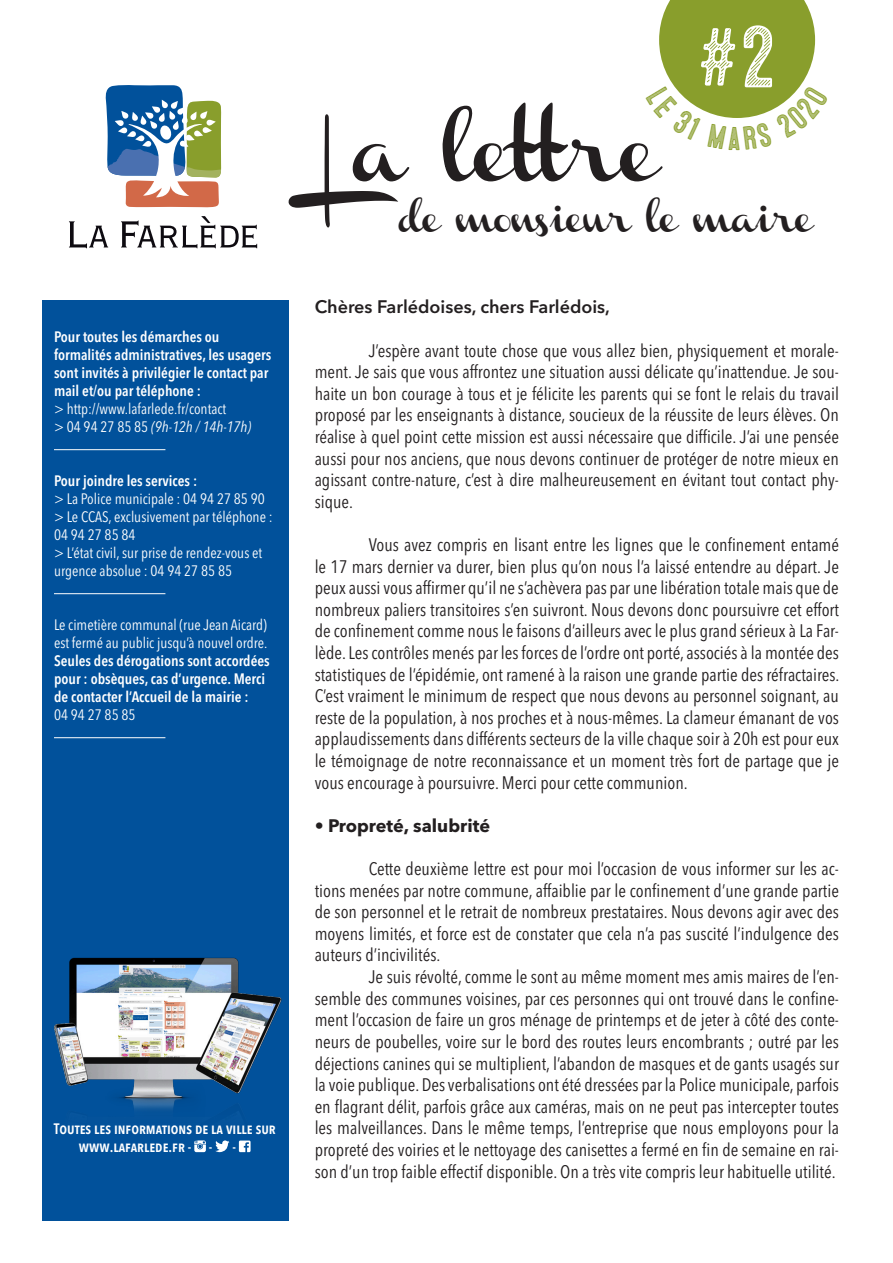
<style>
.page{position:relative;width:893px;height:1263px;background:#fff}
.page>*{position:absolute;margin:0;border:0;box-sizing:border-box;transform-origin:0 0}
.t1{font:87px "Microbrew Soft Five";color:#fff}
.t2{font:60.9px "Channel";color:#231f20}
.t3{font:28.2px "Channel";letter-spacing:-.03em;color:#231f20}
.t4{font:condensed 18px/21.6px "Avenir Next LT Pro";color:#231f20;text-align:justify}
.t5{font:600 18px "Avenir Next LT Pro";color:#231f20}
.t6{font:700 18px "Avenir Next LT Pro";color:#231f20}
.Ingrédients{font:600 condensed 15px/18px "Avenir Next LT Pro";color:#fff}
.Ingrédients-2{font:condensed 15px/18px "Avenir Next LT Pro";color:#fff}
.Ingrédients-3{font:italic condensed 15px "Avenir Next LT Pro";color:#fff}
.s1{font-style:normal}
.s2{font-stretch:normal}
.s3{font-weight:400}
</style>
<div class="page">
<div style="left:43px;top:300px;width:246px;height:920px;background:#01519b"></div>
<hr style="left:54px;top:449px;width:111px;height:1px;background:#fff">
<hr style="left:54px;top:593px;width:111px;height:1px;background:#fff">
<hr style="left:54px;top:737px;width:111px;height:1px;background:#fff">
<svg style="left:69px;top:221px;width:39px;height:27px"></svg>
<svg style="left:121px;top:216px;width:136px;height:32px"></svg>
<svg style="left:105px;top:85px;width:116px;height:123px"></svg>
<img style="left:42px;top:958px;width:247px;height:263px">
<svg style="left:194px;top:1140px;width:12px;height:12px"></svg>
<svg style="left:215px;top:1140px;width:14px;height:12px"></svg>
<svg style="left:239px;top:1140px;width:12px;height:12px"></svg>
<svg style="left:659px;top:0;width:157px;height:118px"></svg>
<p class="t1" style="left:695px;top:8px;width:82px">#2</p>
<p class="t2" style="left:319px;top:125px;width:343px">La lettre</p>
<p class="t3" style="left:399px;top:206px;width:416px">de monsieur le maire</p>
<p class="Ingrédients" style="left:54px;top:328px;width:219px">Pour toutes les démarches ou formalités administratives, les usagers sont invités à privilégier le contact par mail et/ou par téléphone :</p>
<p class="Ingrédients-2" style="left:54px;top:400px;width:174px">&gt; http://www.lafarlede.fr/contact</p>
<p class="Ingrédients-3" style="left:54px;top:418px;width:199px"><span class="s1">&gt; 04 94 27 85 85</span> (9h-12h / 14h-17h)</p>
<p class="Ingrédients" style="left:54px;top:472px;width:145px">Pour joindre les services :</p>
<p class="Ingrédients-2" style="left:54px;top:490px;width:212px"><span class="s2">&gt;</span> La Police municipale : 04 94 27 85 90</p>
<p class="Ingrédients-2" style="left:54px;top:508px;width:220px">&gt; Le CCAS, exclusivement par téléphone :</p>
<p class="Ingrédients-2" style="left:54px;top:526px;width:83px">04 94 27 85 84</p>
<p class="Ingrédients-2" style="left:54px;top:544px;width:210px">&gt; L’état civil, sur prise de rendez-vous et urgence absolue : 04 94 27 85 85</p>
<p class="Ingrédients" style="left:54px;top:616px;width:217px"><span class="s3">Le cimetière communal (rue Jean Aicard) est fermé au public jusqu’à nouvel ordre.<br></span>Seules des dérogations sont accordées pour : obsèques, cas d’urgence. Merci de contacter l’Accueil de la mairie :</p>
<p class="Ingrédients-2" style="left:54px;top:706px;width:83px">04 94 27 85 85</p>
<p class="Ingrédients" style="left:79px;top:1120px;width:198px;text-indent:-25px">Toutes les informations de la ville sur www.lafarlede.fr - -</p>
<p class="Ingrédients" style="left:232px;top:1138px;width:5px">-</p>
<p class="t5" style="left:315px;top:296px;width:297px">Chères Farlédoises, chers Farlédois,</p>
<p class="t4" style="left:315px;top:339px;width:526px;text-indent:54px">J’espère avant toute chose que vous allez bien, physiquement et morale&shy;ment. Je sais que vous affrontez une situation aussi délicate qu’inattendue. Je sou&shy;haite un bon courage à tous et je félicite les parents qui se font le relais du travail proposé par les enseignants à distance, soucieux de la réussite de leurs élèves. On réalise à quel point cette mission est aussi nécessaire que difficile. J’ai une pensée aussi pour nos anciens, que nous devons continuer de protéger de notre mieux en agissant contre-nature, c’est à dire malheureusement en évitant tout contact phy&shy;sique.</p>
<p class="t4" style="left:315px;top:534px;width:526px;text-indent:54px">Vous avez compris en lisant entre les lignes que le confinement entamé le 17 mars dernier va durer, bien plus qu’on nous l’a laissé entendre au départ. Je peux aussi vous affirmer qu’il ne s’achèvera pas par une libération totale mais que de nombreux paliers transitoires s’en suivront. Nous devons donc poursuivre cet effort de confinement comme nous le faisons d’ailleurs avec le plus grand sérieux à La Far&shy;lède. Les contrôles menés par les forces de l’ordre ont porté, associés à la montée des statistiques de l’épidémie, ont ramené à la raison une grande partie des réfractaires.<br>C’est vraiment le minimum de respect que nous devons au personnel soignant, au reste de la population, à nos proches et à nous-mêmes. La clameur émanant de vos applaudissements dans différents secteurs de la ville chaque soir à 20h est pour eux le témoignage de notre reconnaissance et un moment très fort de partage que je vous encourage à poursuivre. Merci pour cette communion.</p>
<p class="t6" style="left:315px;top:814px;width:177px">• Propreté, salubrité</p>
<p class="t4" style="left:315px;top:858px;width:526px;text-indent:54px">Cette deuxième lettre est pour moi l’occasion de vous informer sur les ac&shy;tions menées par notre commune, affaiblie par le confinement d’une grande partie de son personnel et le retrait de nombreux prestataires. Nous devons agir avec des moyens limités, et force est de constater que cela n’a pas suscité l’indulgence des auteurs d’incivilités.</p>
<p class="t4" style="left:315px;top:966px;width:526px;text-indent:54px">Je suis révolté, comme le sont au même moment mes amis maires de l’en&shy;semble des communes voisines, par ces personnes qui ont trouvé dans le confine&shy;ment l’occasion de faire un gros ménage de printemps et de jeter à côté des conte&shy;neurs de poubelles, voire sur le bord des routes leurs encombrants ; outré par les déjections canines qui se multiplient, l’abandon de masques et de gants usagés sur la voie publique. Des verbalisations ont été dressées par la Police municipale, parfois en flagrant délit, parfois grâce aux caméras, mais on ne peut pas intercepter toutes les malveillances. Dans le même temps, l’entreprise que nous employons pour la propreté des voiries et le nettoyage des canisettes a fermé en fin de semaine en rai&shy;son d’un trop faible effectif disponible. On a très vite compris leur habituelle utilité.</p>
</div>
